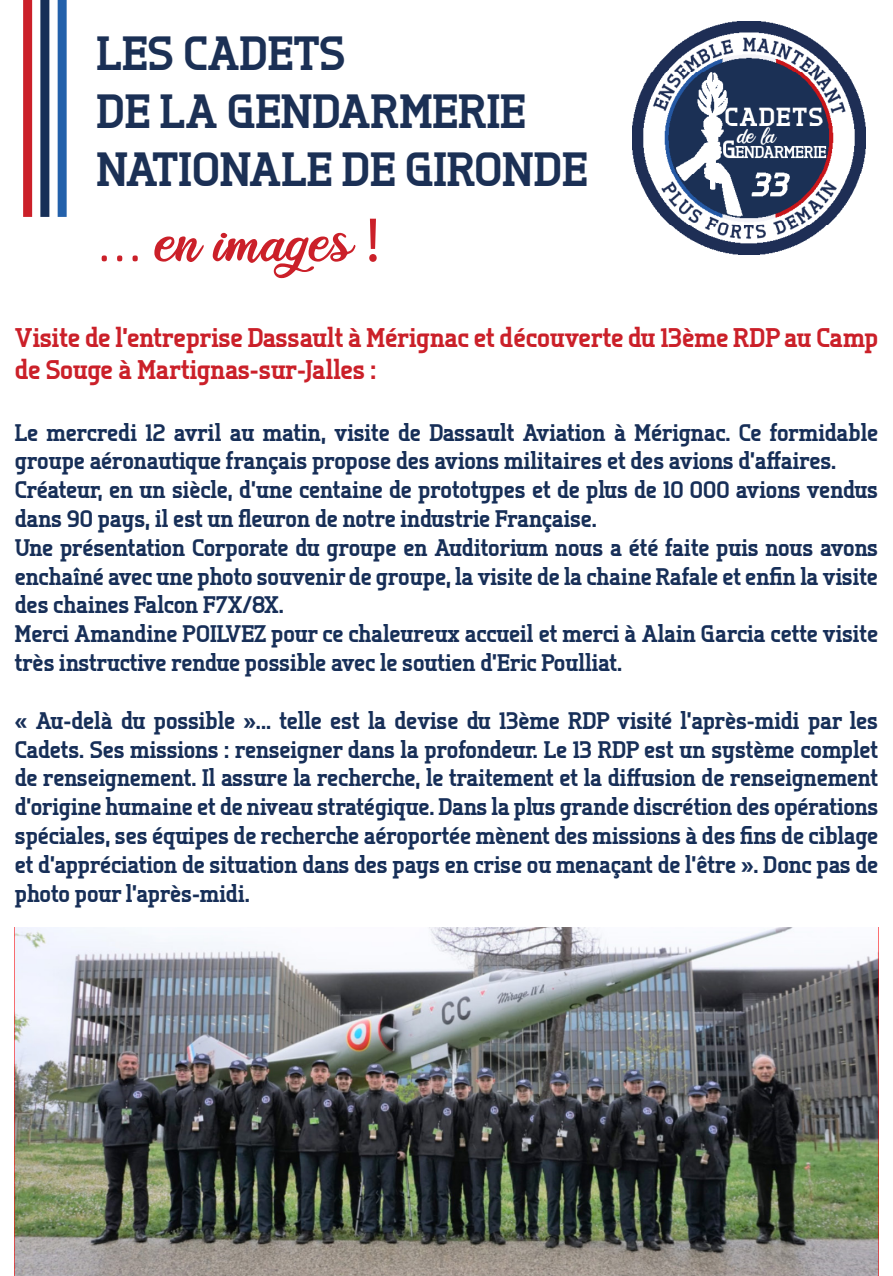
<style>
.page{position:relative;width:893px;height:1276px;background:#fff}
.page>*{position:absolute;margin:0;border:0;box-sizing:border-box;transform-origin:0 0}
.t1{font:63px "Ballet Harmony";letter-spacing:-.005em;color:#cb2029}
.t2{font:800 48px "Tertre";color:#1b3055}
.t3{font:800 27px/32.4px "Tertre";color:#cb2029}
.t4{font:800 24px/28.8px "Tertre";color:#172f58}
.s1{font-family:"Calibri";font-weight:300}
.s2{font-family:"Myriad Pro"}
</style>
<div class="page">
<img style="left:633px;top:21px;width:233px;height:233px">
<div style="left:23px;top:0;width:9px;height:217px;background:#cb2029"></div>
<div style="left:40px;top:0;width:9px;height:217px;background:#172f58"></div>
<div style="left:58px;top:0;width:9px;height:217px;background:#2361ab"></div>
<img style="left:15px;top:927px;width:863px;height:349px">
<p class="t2" style="left:97px;top:23px;width:251px">LES CADETS</p>
<p class="t2" style="left:97px;top:81px;width:431px">DE LA GENDARMERIE</p>
<p class="t2" style="left:97px;top:139px;width:493px">NATIONALE DE GIRONDE</p>
<p class="t1" style="left:97px;top:215px;width:285px"><span class="s1">...</span> en images <span class="s2">!</span></p>
<p class="t3" style="left:15px;top:321px;width:865px">Visite de l’entreprise Dassault à Mérignac et découverte du 13ème RDP au Camp de Souge à Martignas-sur-Jalles :</p>
<p class="t4" style="left:15px;top:417px;width:865px">Le mercredi 12 avril au matin, visite de Dassault Aviation à Mérignac. Ce formidable groupe aéronautique français propose des avions militaires et des avions d’affaires.</p>
<p class="t4" style="left:15px;top:475px;width:865px">Créateur, en un siècle, d’une centaine de prototypes et de plus de 10 000 avions vendus dans 90 pays, il est un fleuron de notre industrie Française.</p>
<p class="t4" style="left:15px;top:532px;width:865px;text-align:justify">Une présentation Corporate du groupe en Auditorium nous a été faite puis nous avons enchaîné avec une photo souvenir de groupe, la visite de la chaine Rafale et enfin la visite des chaines Falcon F7X/8X.</p>
<p class="t4" style="left:15px;top:619px;width:865px">Merci Amandine POILVEZ pour ce chaleureux accueil et merci à Alain Garcia cette visite très instructive rendue possible avec le soutien d’Eric Poulliat.</p>
<p class="t4" style="left:15px;top:705px;width:865px;text-align:justify">« Au-delà du possible »... telle est la devise du 13ème RDP visité l’après-midi par les Cadets. Ses missions : renseigner dans la profondeur. Le 13 RDP est un système complet de renseignement. Il assure la recherche, le traitement et la diffusion de renseignement d’origine humaine et de niveau stratégique. Dans la plus grande discrétion des opérations spéciales, ses équipes de recherche aéroportée mènent des missions à des fins de ciblage et d’appréciation de situation dans des pays en crise ou menaçant de l’être ». Donc pas de photo pour l’après-midi.</p>
</div>
